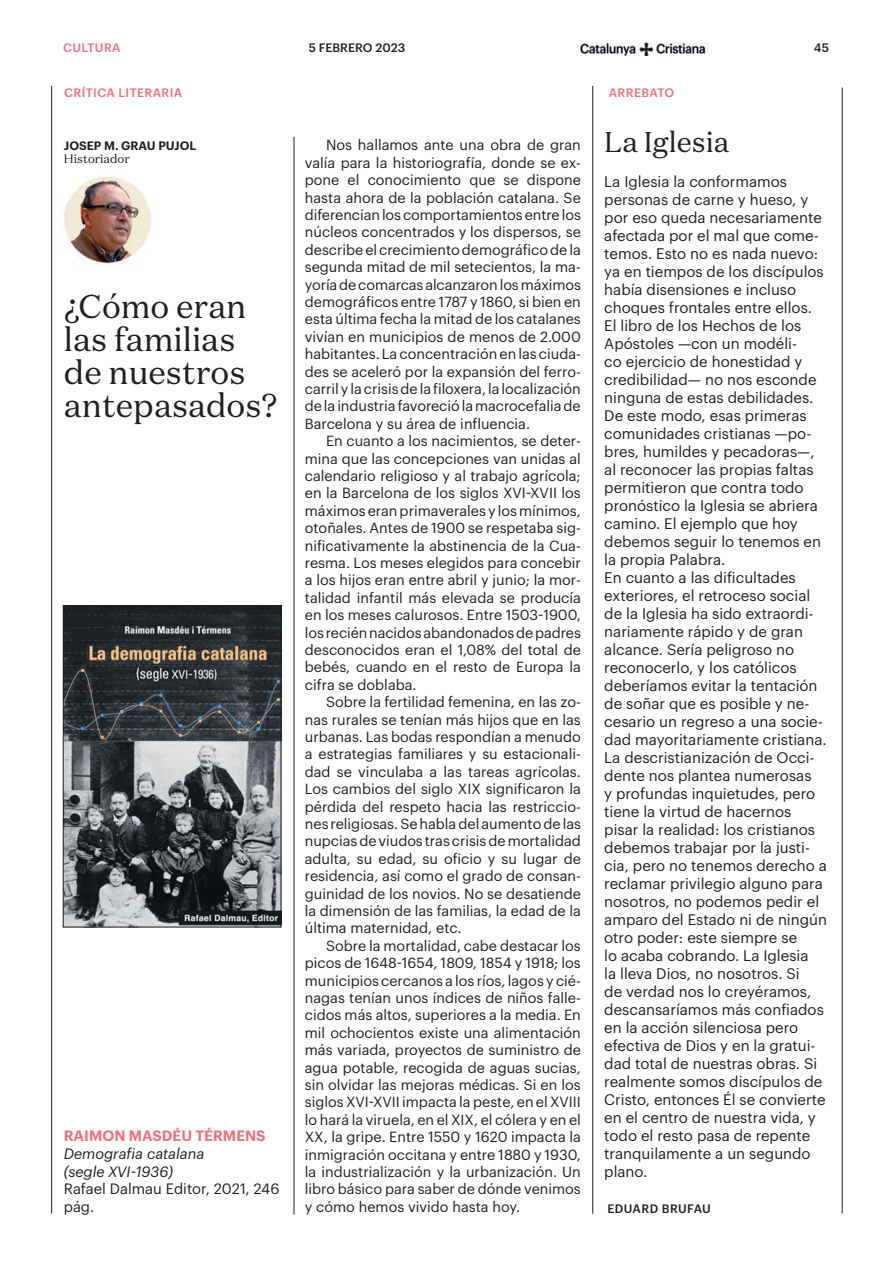
<style>
.page{position:relative;width:893px;height:1263px;background:#fff}
.page>*{position:absolute;margin:0;border:0;box-sizing:border-box;transform-origin:0 0}
.t1{font:33px/33px "Domaine Text";color:#231f20}
.t2{font:28.5px "Domaine Text";color:#231f20}
.t3{font:15px/18px "Graphik";color:#231f20}
.t4{font:italic 14.7px/17.7px "Graphik";color:#231f20}
.t5{font:14.7px/17.7px "Graphik";color:#231f20}
.t6{font:600 14.7px "Graphik";color:#f1707b}
.t7{font:14.4px/17.4px "Graphik";color:#231f20;text-align:justify}
.t8{font:500 12px "Graphik";letter-spacing:.035em;color:#f1707b}
.t9{font:600 12px "Graphik";color:#231f20}
.t10{font:500 12px "Graphik";color:#231f20}
.t11{font:500 12px "Graphik";letter-spacing:.035em;color:#231f20}
.t12{font:12px "Domaine Text";color:#231f20}
</style>
<div class="page">
<hr style="left:842px;top:88px;width:1px;height:1125px;background:#231f20">
<hr style="left:51px;top:86px;width:1px;height:1127px;background:#231f20">
<hr style="left:592px;top:86px;width:1px;height:1128px;background:#231f20">
<hr style="left:294px;top:137px;width:1px;height:1077px;background:#231f20">
<img style="left:581px;top:42px;width:127px;height:13px">
<img style="left:65px;top:607px;width:214px;height:318px">
<div style="left:63px;top:605px;width:218px;height:322px;border:1px solid #231f20"></div>
<img style="left:64px;top:176px;width:87px;height:89px">
<p class="t10" style="left:309px;top:38px;width:98px">5 FEBRERO 2023</p>
<p class="t8" style="left:63px;top:39px;width:59px">CULTURA</p>
<p class="t10" style="left:814px;top:39px;width:17px">45</p>
<p class="t8" style="left:609px;top:84px;width:67px">ARREBATO</p>
<p class="t8" style="left:64px;top:84px;width:120px">CRÍTICA LITERARIA</p>
<p class="t9" style="left:64px;top:136px;width:134px">JOSEP M. GRAU PUJOL</p>
<p class="t12" style="left:64px;top:152px;width:67px">Historiador</p>
<h1 class="t1" style="left:64px;top:290px;width:215px">¿Cómo eran las familias de nuestros antepasados?</h1>
<p class="t6" style="left:64px;top:1124px;width:203px">RAIMON MASDÉU TÉRMENS</p>
<p class="t4" style="left:64px;top:1143px;width:142px">Demografia catalana (segle XVI-1936)</p>
<p class="t5" style="left:64px;top:1179px;width:217px">Rafael Dalmau Editor, 2021, 246 pág.</p>
<p class="t7" style="left:305px;top:135px;width:278px;text-indent:21px">Nos hallamos ante una obra de gran valía para la historiografía, donde se ex&shy;pone el conocimiento que se dispone hasta ahora de la población catalana. Se diferencian los comportamientos entre los núcleos concentrados y los dispersos, se describe el crecimiento demográfico de la segunda mitad de mil setecientos, la ma&shy;yoría de comarcas alcanzaron los máximos demográficos entre 1787 y 1860, si bien en esta última fecha la mitad de los catalanes vivían en municipios de menos de 2.000 habitantes. La concentración en las ciuda&shy;des se aceleró por la expansión del ferro&shy;carril y la crisis de la filoxera, la localización de la industria favoreció la macrocefalia de Barcelona y su área de influencia.</p>
<p class="t7" style="left:305px;top:431px;width:278px;text-indent:21px">En cuanto a los nacimientos, se deter&shy;mina que las concepciones van unidas al calendario religioso y al trabajo agrícola; en la Barcelona de los siglos XVI-XVII los máximos eran primaverales y los mínimos, otoñales. Antes de 1900 se respetaba sig&shy;nificativamente la abstinencia de la Cua&shy;resma. Los meses elegidos para concebir a los hijos eran entre abril y junio; la mor&shy;talidad infantil más elevada se producía en los meses calurosos. Entre 1503-1900, los recién nacidos abandonados de padres desconocidos eran el 1,08% del total de bebés, cuando en el resto de Europa la cifra se doblaba.</p>
<p class="t7" style="left:305px;top:692px;width:278px;text-indent:21px">Sobre la fertilidad femenina, en las zo&shy;nas rurales se tenían más hijos que en las urbanas. Las bodas respondían a menudo a estrategias familiares y su estacionali&shy;dad se vinculaba a las tareas agrícolas.<br>Los cambios del siglo XIX significaron la pérdida del respeto hacia las restriccio&shy;nes religiosas. Se habla del aumento de las nupcias de viudos tras crisis de mortalidad adulta, su edad, su oficio y su lugar de residencia, así como el grado de consan&shy;guinidad de los novios. No se desatiende la dimensión de las familias, la edad de la última maternidad, etc.</p>
<p class="t7" style="left:305px;top:936px;width:278px;text-indent:21px">Sobre la mortalidad, cabe destacar los picos de 1648-1654, 1809, 1854 y 1918; los municipios cercanos a los ríos, lagos y cié&shy;nagas tenían unos índices de niños falle&shy;cidos más altos, superiores a la media. En mil ochocientos existe una alimentación más variada, proyectos de suministro de agua potable, recogida de aguas sucias, sin olvidar las mejoras médicas. Si en los siglos XVI-XVII impacta la peste, en el XVIII lo hará la viruela, en el XIX, el cólera y en el XX, la gripe. Entre 1550 y 1620 impacta la inmigración occitana y entre 1880 y 1930, la industrialización y la urbanización. Un libro básico para saber de dónde venimos y cómo hemos vivido hasta hoy.</p>
<h2 class="t2" style="left:604px;top:124px;width:127px">La Iglesia</h2>
<p class="t3" style="left:604px;top:171px;width:224px">La Iglesia la conformamos personas de carne y hueso, y por eso queda necesariamente afectada por el mal que come&shy;temos. Esto no es nada nuevo: ya en tiempos de los discípulos había disensiones e incluso choques frontales entre ellos.<br>El libro de los Hechos de los<br>Apóstoles —con un modéli-<br>co ejercicio de honestidad y credibilidad— no nos esconde ninguna de estas debilidades.<br>De este modo, esas primeras comunidades cristianas —po&shy;bres, humildes y pecadoras—, al reconocer las propias faltas permitieron que contra todo pronóstico la Iglesia se abriera camino. El ejemplo que hoy debemos seguir lo tenemos en la propia Palabra.<br>En cuanto a las dificultades exteriores, el retroceso social de la Iglesia ha sido extraordi&shy;nariamente rápido y de gran alcance. Sería peligroso no reconocerlo, y los católicos deberíamos evitar la tentación de soñar que es posible y ne&shy;cesario un regreso a una socie&shy;dad mayoritariamente cristiana.<br>La descristianización de Occi&shy;dente nos plantea numerosas<br>y profundas inquietudes, pero tiene la virtud de hacernos pisar la realidad: los cristianos debemos trabajar por la justi&shy;cia, pero no tenemos derecho a reclamar privilegio alguno para nosotros, no podemos pedir el amparo del Estado ni de ningún otro poder: este siempre se<br>lo acaba cobrando. La Iglesia<br>la lleva Dios, no nosotros. Si<br>de verdad nos lo creyéramos, descansaríamos más confiados en la acción silenciosa pero efectiva de Dios y en la gratui&shy;dad total de nuestras obras. Si realmente somos discípulos de<br>Cristo, entonces Él se convierte en el centro de nuestra vida, y todo el resto pasa de repente tranquilamente a un segundo plano.</p>
<p class="t11" style="left:607px;top:1199px;width:105px">EDUARD BRUFAU</p>
</div>
